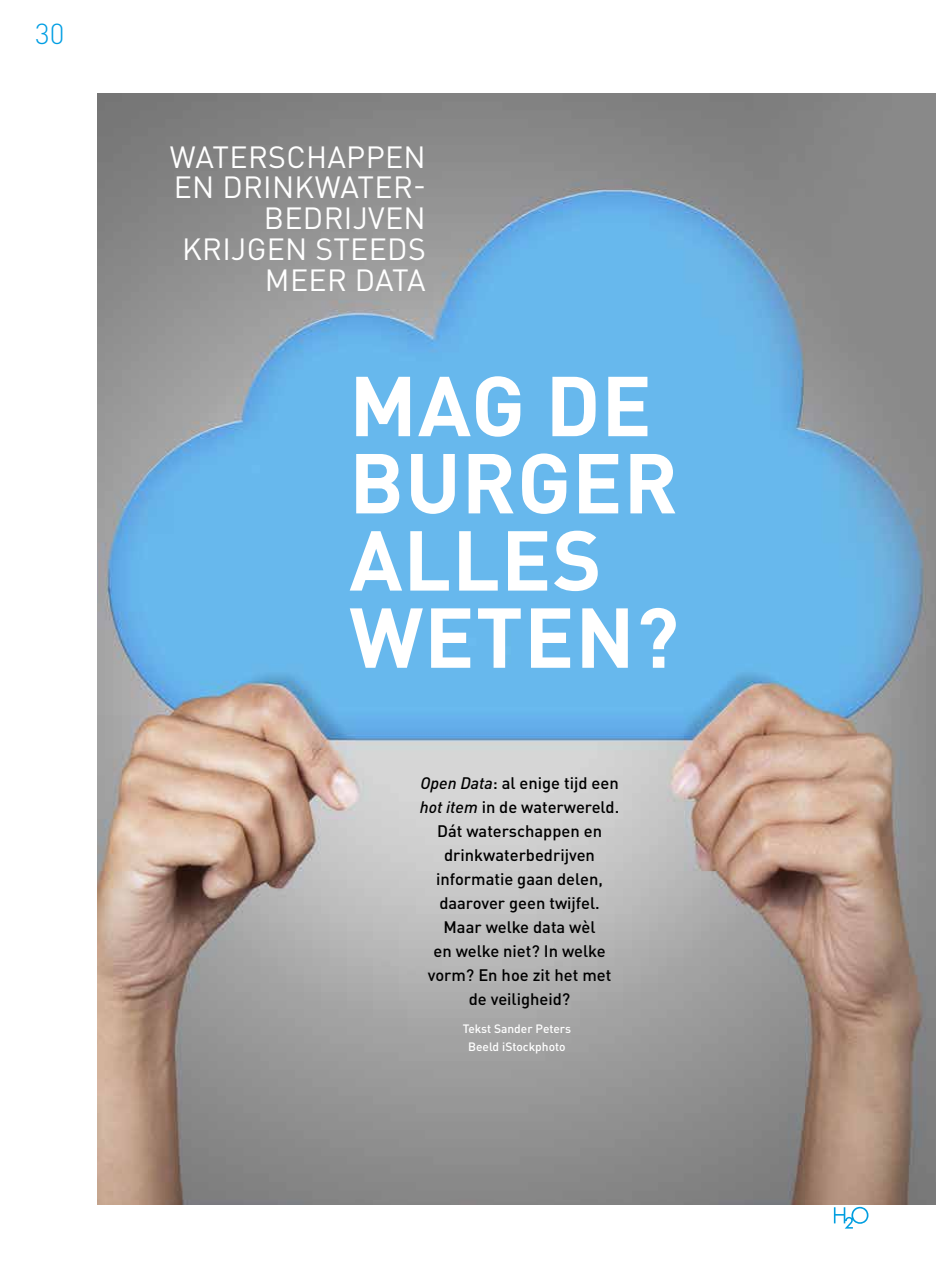
<style>
.page{position:relative;width:936px;height:1263px;background:#fff}
.page>*{position:absolute;margin:0;border:0;box-sizing:border-box;transform-origin:0 0}
.t1{font:700 83.4px/77.2px "DIN Pro";letter-spacing:.01em;color:#fff}
.t2{font:30.3px/30.9px "DIN Pro";letter-spacing:.01em;color:#fff;text-align:right}
.t3{font:300 28.5px "DIN Pro";color:#009ee3}
.t4{font:500 16.5px/24px "DIN Pro";color:#000;text-align:center}
.t5{font:500 12px/18px "DIN Pro";color:#fff;text-align:center}
.s1{font-style:italic}
</style>
<div class="page">
<svg style="left:833px;top:1207px;width:35px;height:21px"></svg>
<img style="left:98px;top:94px;width:837px;height:1110px">
<h3 class="t3" style="left:35px;top:12px;width:31px">30</h3>
<h2 class="t2" style="left:170px;top:138px;width:258px">WATERSCHAPPEN<br>EN DRINKWATER-<br>BEDRIJVEN<br>KRIJGEN STEEDS<br>MEER DATA</h2>
<h1 class="t1" style="left:349px;top:357px;width:331px">MAG DE<br>BURGER<br>ALLES<br>WETEN?</h1>
<p class="t4" style="left:420px;top:769px;width:201px"><span class="s1">Open Data</span>: al enige tijd een <span class="s1">hot item</span> in de waterwereld.<br>Dát waterschappen en drinkwaterbedrijven informatie gaan delen, daarover geen twijfel.<br>Maar welke data wèl<br>en welke niet? In welke vorm? En hoe zit het met de veiligheid?</p>
<p class="t5" style="left:462px;top:1019px;width:110px">Tekst Sander Peters<br>Beeld iStockphoto</p>
</div>
